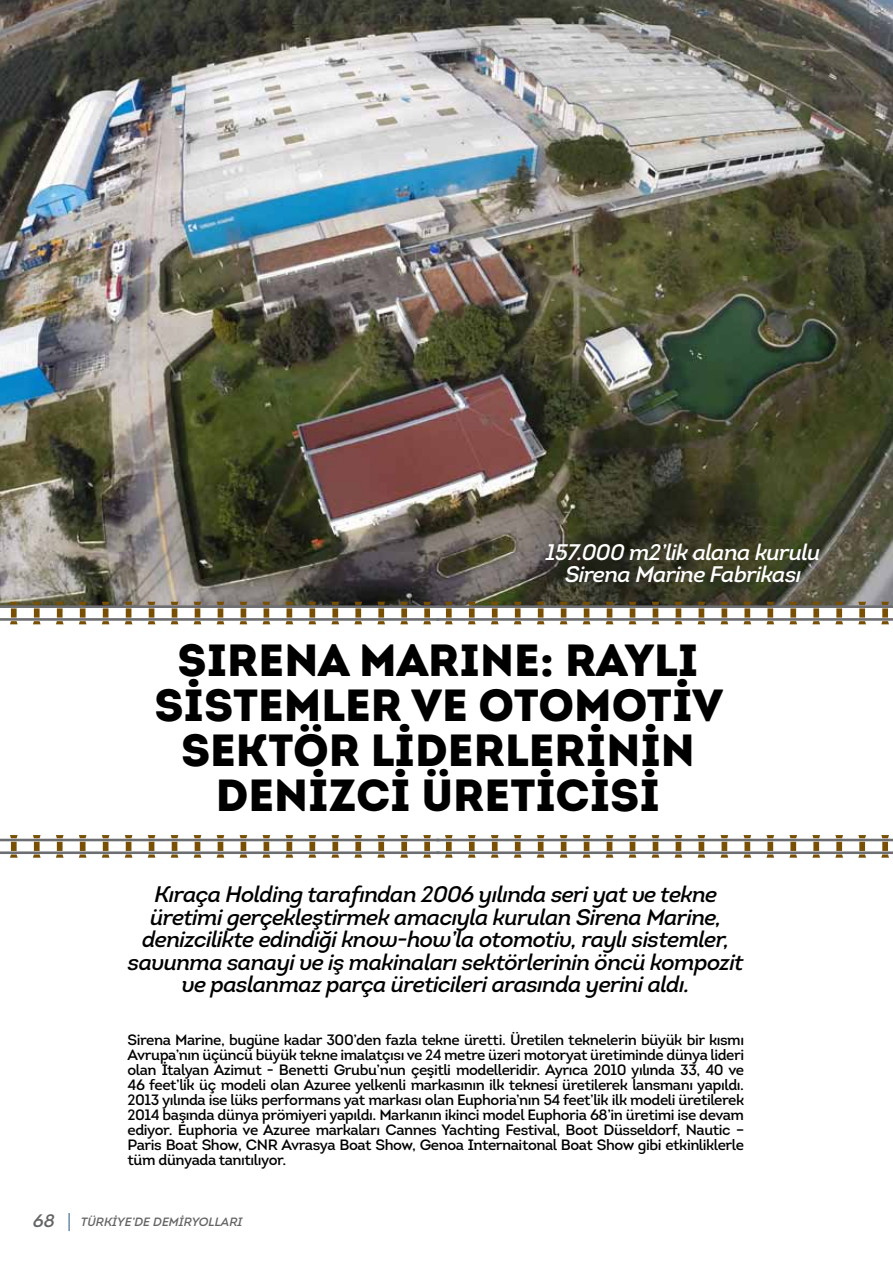
<style>
.page{position:relative;width:893px;height:1263px;background:#fff}
.page>*{position:absolute;margin:0;border:0;box-sizing:border-box;transform-origin:0 0}
.t1{font:900 45px/45px "Intro";color:#000;text-align:center}
.t2{font:italic 22.5px/22.5px "Intro";letter-spacing:-.03em;color:#000;text-align:center}
.t3{font:italic 22.5px/22.5px "Intro";letter-spacing:-.03em;color:#fff;text-align:center}
.t4{font:italic 18px "Intro";color:#636466}
.t5{font:15px/15px "Intro";letter-spacing:-.03em;color:#000;text-align:justify}
.t6{font:italic 12px "Intro";color:#636466}
</style>
<div class="page">
<svg style="left:69px;top:1213px;width:1px;height:18px"></svg>
<img style="left:0;top:0;width:893px;height:605px">
<hr style="left:0;top:618px;width:440px;height:3px;background:#6d6e71">
<hr style="left:0;top:605px;width:440px;height:3px;background:#6d6e71">
<svg style="left:10px;top:602px;width:8px;height:22px"></svg>
<svg style="left:33px;top:602px;width:8px;height:22px"></svg>
<svg style="left:56px;top:602px;width:8px;height:22px"></svg>
<svg style="left:79px;top:602px;width:8px;height:22px"></svg>
<svg style="left:102px;top:602px;width:7px;height:22px"></svg>
<svg style="left:125px;top:602px;width:7px;height:22px"></svg>
<svg style="left:148px;top:602px;width:7px;height:22px"></svg>
<svg style="left:171px;top:602px;width:7px;height:22px"></svg>
<svg style="left:194px;top:602px;width:7px;height:22px"></svg>
<svg style="left:217px;top:602px;width:7px;height:22px"></svg>
<svg style="left:240px;top:602px;width:7px;height:22px"></svg>
<svg style="left:263px;top:602px;width:7px;height:22px"></svg>
<svg style="left:286px;top:602px;width:7px;height:22px"></svg>
<svg style="left:308px;top:602px;width:8px;height:22px"></svg>
<svg style="left:331px;top:602px;width:8px;height:22px"></svg>
<svg style="left:354px;top:602px;width:8px;height:22px"></svg>
<svg style="left:377px;top:602px;width:8px;height:22px"></svg>
<svg style="left:400px;top:602px;width:8px;height:22px"></svg>
<svg style="left:423px;top:602px;width:8px;height:22px"></svg>
<hr style="left:436px;top:618px;width:457px;height:3px;background:#6d6e71">
<hr style="left:436px;top:605px;width:457px;height:3px;background:#6d6e71">
<svg style="left:881px;top:602px;width:8px;height:22px"></svg>
<svg style="left:858px;top:602px;width:8px;height:22px"></svg>
<svg style="left:835px;top:602px;width:8px;height:22px"></svg>
<svg style="left:812px;top:602px;width:8px;height:22px"></svg>
<svg style="left:789px;top:602px;width:8px;height:22px"></svg>
<svg style="left:766px;top:602px;width:8px;height:22px"></svg>
<svg style="left:743px;top:602px;width:8px;height:22px"></svg>
<svg style="left:721px;top:602px;width:7px;height:22px"></svg>
<svg style="left:698px;top:602px;width:7px;height:22px"></svg>
<svg style="left:675px;top:602px;width:7px;height:22px"></svg>
<svg style="left:652px;top:602px;width:7px;height:22px"></svg>
<svg style="left:629px;top:602px;width:7px;height:22px"></svg>
<svg style="left:606px;top:602px;width:7px;height:22px"></svg>
<svg style="left:583px;top:602px;width:7px;height:22px"></svg>
<svg style="left:560px;top:602px;width:7px;height:22px"></svg>
<svg style="left:537px;top:602px;width:7px;height:22px"></svg>
<svg style="left:514px;top:602px;width:7px;height:22px"></svg>
<svg style="left:491px;top:602px;width:8px;height:22px"></svg>
<svg style="left:468px;top:602px;width:8px;height:22px"></svg>
<svg style="left:445px;top:602px;width:8px;height:22px"></svg>
<hr style="left:0;top:851px;width:440px;height:3px;background:#6d6e71">
<hr style="left:0;top:839px;width:440px;height:2px;background:#6d6e71">
<svg style="left:10px;top:835px;width:8px;height:23px"></svg>
<svg style="left:33px;top:835px;width:8px;height:23px"></svg>
<svg style="left:56px;top:835px;width:8px;height:23px"></svg>
<svg style="left:79px;top:835px;width:8px;height:23px"></svg>
<svg style="left:102px;top:835px;width:7px;height:23px"></svg>
<svg style="left:125px;top:835px;width:7px;height:23px"></svg>
<svg style="left:148px;top:835px;width:7px;height:23px"></svg>
<svg style="left:171px;top:835px;width:7px;height:23px"></svg>
<svg style="left:194px;top:835px;width:7px;height:23px"></svg>
<svg style="left:217px;top:835px;width:7px;height:23px"></svg>
<svg style="left:240px;top:835px;width:7px;height:23px"></svg>
<svg style="left:263px;top:835px;width:7px;height:23px"></svg>
<svg style="left:286px;top:835px;width:7px;height:23px"></svg>
<svg style="left:308px;top:835px;width:8px;height:23px"></svg>
<svg style="left:331px;top:835px;width:8px;height:23px"></svg>
<svg style="left:354px;top:835px;width:8px;height:23px"></svg>
<svg style="left:377px;top:835px;width:8px;height:23px"></svg>
<svg style="left:400px;top:835px;width:8px;height:23px"></svg>
<svg style="left:423px;top:835px;width:8px;height:23px"></svg>
<hr style="left:436px;top:851px;width:457px;height:3px;background:#6d6e71">
<hr style="left:436px;top:839px;width:457px;height:2px;background:#6d6e71">
<svg style="left:881px;top:835px;width:8px;height:23px"></svg>
<svg style="left:858px;top:835px;width:8px;height:23px"></svg>
<svg style="left:835px;top:835px;width:8px;height:23px"></svg>
<svg style="left:812px;top:835px;width:8px;height:23px"></svg>
<svg style="left:789px;top:835px;width:8px;height:23px"></svg>
<svg style="left:766px;top:835px;width:8px;height:23px"></svg>
<svg style="left:743px;top:835px;width:8px;height:23px"></svg>
<svg style="left:721px;top:835px;width:7px;height:23px"></svg>
<svg style="left:698px;top:835px;width:7px;height:23px"></svg>
<svg style="left:675px;top:835px;width:7px;height:23px"></svg>
<svg style="left:652px;top:835px;width:7px;height:23px"></svg>
<svg style="left:629px;top:835px;width:7px;height:23px"></svg>
<svg style="left:606px;top:835px;width:7px;height:23px"></svg>
<svg style="left:583px;top:835px;width:7px;height:23px"></svg>
<svg style="left:560px;top:835px;width:7px;height:23px"></svg>
<svg style="left:537px;top:835px;width:7px;height:23px"></svg>
<svg style="left:514px;top:835px;width:7px;height:23px"></svg>
<svg style="left:491px;top:835px;width:8px;height:23px"></svg>
<svg style="left:468px;top:835px;width:8px;height:23px"></svg>
<svg style="left:445px;top:835px;width:8px;height:23px"></svg>
<p class="t3" style="left:546px;top:540px;width:276px">157.000 m2’lik alana kurulu<br>Sirena Marine Fabrikası</p>
<p class="t1" style="left:154px;top:637px;width:570px">SIRENA MARINE: RAYLI<br>SİSTEMLER VE OTOMOTİV<br>SEKTÖR LİDERLERİNİN<br>DENİZCİ ÜRETİCİSİ</p>
<p class="t2" style="left:128px;top:883px;width:617px">Kıraça Holding tarafından 2006 yılında seri yat ve tekne üretimi gerçekleştirmek amacıyla kurulan Sirena Marine, denizcilikte edindiği know-how’la otomotiv, raylı sistemler, savunma sanayi ve iş makinaları sektörlerinin öncü kompozit ve paslanmaz parça üreticileri arasında yerini aldı.</p>
<p class="t5" style="left:128px;top:1032px;width:618px">Sirena Marine, bugüne kadar 300’den fazla tekne üretti. Üretilen teknelerin büyük bir kısmı Avrupa’nın üçüncü büyük tekne imalatçısı ve 24 metre üzeri motoryat üretiminde dünya lideri olan İtalyan Azimut - Benetti Grubu’nun çeşitli modelleridir. Ayrıca 2010 yılında 33, 40 ve 46 feet’lik üç modeli olan Azuree yelkenli markasının ilk teknesi üretilerek lansmanı yapıldı.<br>2013 yılında ise lüks performans yat markası olan Euphoria’nın 54 feet’lik ilk modeli üretilerek 2014 başında dünya prömiyeri yapıldı. Markanın ikinci model Euphoria 68’in üretimi ise devam ediyor. Euphoria ve Azuree markaları Cannes Yachting Festival, Boot Düsseldorf, Nautic – Paris Boat Show, CNR Avrasya Boat Show, Genoa Internaitonal Boat Show gibi etkinliklerle tüm dünyada tanıtılıyor.</p>
<p class="t4" style="left:33px;top:1209px;width:23px">68</p>
<p class="t6" style="left:81px;top:1214px;width:163px">TÜRKİYE’DE DEMİRYOLLARI</p>
</div>
